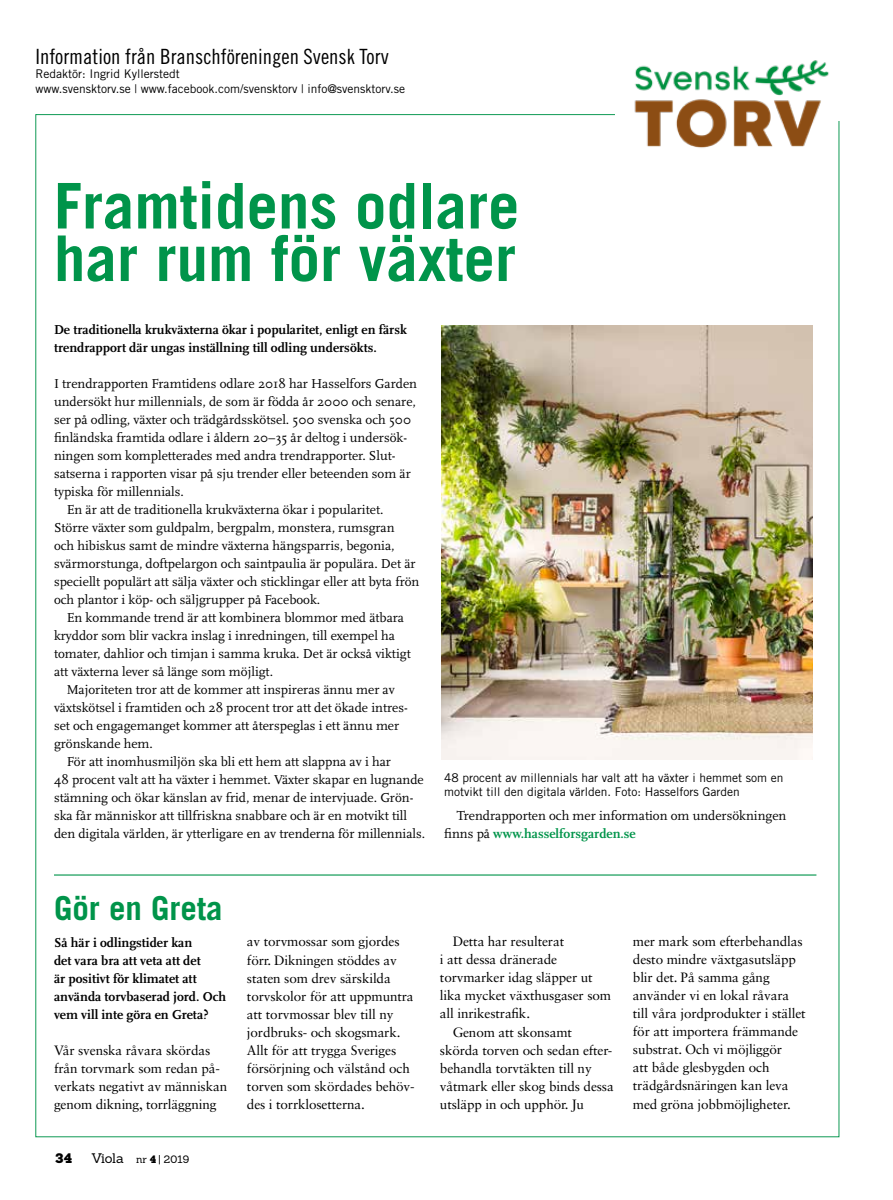
<style>
.page{position:relative;width:893px;height:1200px;background:#fff}
.page>*{position:absolute;margin:0;border:0;box-sizing:border-box;transform-origin:0 0}
.t1{font:700 63px/52.5px "Trade Gothic LT Std";color:#00944a}
.t2{font:700 33px "Trade Gothic LT Std";color:#00944a}
.t3{font:21px "Trade Gothic LT Std Cn 18";color:#000}
.t4{font:13.5px/18px "Scala";color:#000}
.t5{font:13.5px/18px "Sabon LT Std";letter-spacing:-.01em;color:#000}
.t6{font:700 13.5px/18px "Scala";color:#000}
.t7{font:900 13.5px "Sanchez";color:#000}
.t8{font:12px/14.4px "Trade Gothic LT Std";color:#000}
.t9{font:10.5px "Sanchez";letter-spacing:.01em;color:#000}
.s1{font-weight:700;color:#00944a}
.s2{font-size:13.5px}
.s3{font-weight:900}
</style>
<div class="page">
<img style="left:634px;top:60px;width:205px;height:98px">
<img style="left:441px;top:325px;width:371px;height:434px">
<hr style="left:54px;top:874px;width:762px;height:1px;background:#00944a">
<h3 class="t3" style="left:35px;top:44px;width:355px">Information från Branschföreningen Svensk Torv</h3>
<p class="t8" style="left:35px;top:67px;width:371px">Redaktör: Ingrid Kyllerstedt<br>www.svensktorv.se | www.facebook.com/svensktorv | info@svensktorv.se</p>
<h1 class="t1" style="left:54px;top:179px;width:467px">Framtidens odlare har rum för växter</h1>
<p class="t6" style="left:54px;top:320px;width:354px">De traditionella krukväxterna ökar i popularitet, enligt en färsk trendrapport där ungas inställning till odling undersökts.</p>
<p class="t4" style="left:54px;top:375px;width:365px">I trendrapporten Framtidens odlare 2018 har Hasselfors Garden</p>
<p class="t4" style="left:54px;top:393px;width:363px">undersökt hur millennials, de som är födda år 2000 och senare,</p>
<p class="t4" style="left:54px;top:411px;width:359px">ser på odling, växter och trädgårdsskötsel. 500 svenska och 500</p>
<p class="t4" style="left:54px;top:429px;width:355px">finländska framtida odlare i åldern 20–35 år deltog i undersök-</p>
<p class="t4" style="left:54px;top:447px;width:343px">ningen som kompletterades med andra trendrapporter. Slut-</p>
<p class="t4" style="left:54px;top:465px;width:358px">satserna i rapporten visar på sju trender eller beteenden som är</p>
<p class="t4" style="left:54px;top:483px;width:131px">typiska för millennials.</p>
<p class="t4" style="left:67px;top:501px;width:318px">En är att de traditionella krukväxterna ökar i popularitet.</p>
<p class="t4" style="left:54px;top:519px;width:342px">Större växter som guldpalm, bergpalm, monstera, rumsgran</p>
<p class="t4" style="left:54px;top:537px;width:342px">och hibiskus samt de mindre växterna hängsparris, begonia,</p>
<p class="t4" style="left:54px;top:555px;width:363px">svärmorstunga, doftpelargon och saintpaulia är populära. Det är</p>
<p class="t4" style="left:54px;top:573px;width:367px">speciellt populärt att sälja växter och sticklingar eller att byta frön</p>
<p class="t4" style="left:54px;top:591px;width:268px">och plantor i köp- och säljgrupper på Facebook.</p>
<p class="t4" style="left:67px;top:609px;width:339px">En kommande trend är att kombinera blommor med ätbara</p>
<p class="t4" style="left:54px;top:627px;width:343px">kryddor som blir vackra inslag i inredningen, till exempel ha</p>
<p class="t4" style="left:54px;top:645px;width:358px">tomater, dahlior och timjan i samma kruka. Det är också viktigt</p>
<p class="t4" style="left:54px;top:663px;width:221px">att växterna lever så länge som möjligt.</p>
<p class="t4" style="left:67px;top:681px;width:329px">Majoriteten tror att de kommer att inspireras ännu mer av</p>
<p class="t4" style="left:54px;top:699px;width:355px">växtskötsel i framtiden och 28 procent tror att det ökade intres-</p>
<p class="t4" style="left:54px;top:717px;width:347px">set och engagemanget kommer att återspeglas i ett ännu mer</p>
<p class="t4" style="left:54px;top:735px;width:100px">grönskande hem.</p>
<p class="t4" style="left:67px;top:753px;width:326px">För att inomhusmiljön ska bli ett hem att slappna av i har</p>
<p class="t4" style="left:54px;top:771px;width:371px">48 procent valt att ha växter i hemmet. Växter skapar en lugnande</p>
<p class="t4" style="left:54px;top:789px;width:361px">stämning och ökar känslan av frid, menar de intervjuade. Grön-</p>
<p class="t4" style="left:54px;top:807px;width:355px">ska får människor att tillfriskna snabbare och är en motvikt till</p>
<p class="t4" style="left:54px;top:825px;width:373px">den digitala världen, är ytterligare en av trenderna för millennials.</p>
<p class="t8" style="left:444px;top:769px;width:341px">48 procent av millennials har valt att ha växter i hemmet som en motvikt till den digitala världen. Foto: Hasselfors Garden</p>
<p class="t4" style="left:444px;top:807px;width:344px;text-indent:13px">Trendrapporten och mer information om undersökningen finns på <span class="s1">www.hasselforsgarden.se</span></p>
<h2 class="t2" style="left:54px;top:887px;width:170px">Gör en Greta</h2>
<p class="t6" style="left:54px;top:932px;width:174px">Så här i odlingstider kan<br>det vara bra att veta att det<br>är positivt för klimatet att använda torvbaserad jord. Och vem vill inte göra en Greta?</p>
<p class="t5" style="left:54px;top:1040px;width:175px">Vår svenska råvara skördas från torvmark som redan på&shy;verkats negativt av människan genom dikning, torrläggning</p>
<p class="t7" style="left:55px;top:1147px;width:18px">34</p>
<p class="t9" style="left:91px;top:1151px;width:100px"><span class="s2">Viola</span> nr <span class="s3">4</span> | 2019</p>
<p class="t5" style="left:247px;top:932px;width:169px">av torvmossar som gjordes förr. Dikningen stöddes av staten som drev särskilda torvskolor för att uppmuntra att torvmossar blev till ny jordbruks- och skogsmark.<br>Allt för att trygga Sveriges försörjning och välstånd och torven som skördades behöv&shy;des i torrklosetterna.</p>
<p class="t5" style="left:453px;top:932px;width:113px">Detta har resulterat</p>
<p class="t5" style="left:440px;top:950px;width:119px">i att dessa dränerade</p>
<p class="t5" style="left:440px;top:968px;width:154px">torvmarker idag släpper ut</p>
<p class="t5" style="left:440px;top:986px;width:173px">lika mycket växthusgaser som</p>
<p class="t5" style="left:440px;top:1004px;width:92px">all inrikestrafik.</p>
<p class="t5" style="left:453px;top:1022px;width:121px">Genom att skonsamt</p>
<p class="t5" style="left:440px;top:1040px;width:173px">skörda torven och sedan efter-</p>
<p class="t5" style="left:440px;top:1058px;width:153px">behandla torvtäkten till ny</p>
<p class="t5" style="left:440px;top:1076px;width:175px">våtmark eller skog binds dessa</p>
<p class="t5" style="left:440px;top:1094px;width:146px">utsläpp in och upphör. Ju</p>
<p class="t5" style="left:633px;top:932px;width:174px">mer mark som efterbehandlas desto mindre växtgasutsläpp blir det. På samma gång använder vi en lokal råvara till våra jordprodukter i stället för att importera främmande substrat. Och vi möjliggör<br>att både glesbygden och trädgårdsnäringen kan leva med gröna jobbmöjligheter.</p>
</div>
